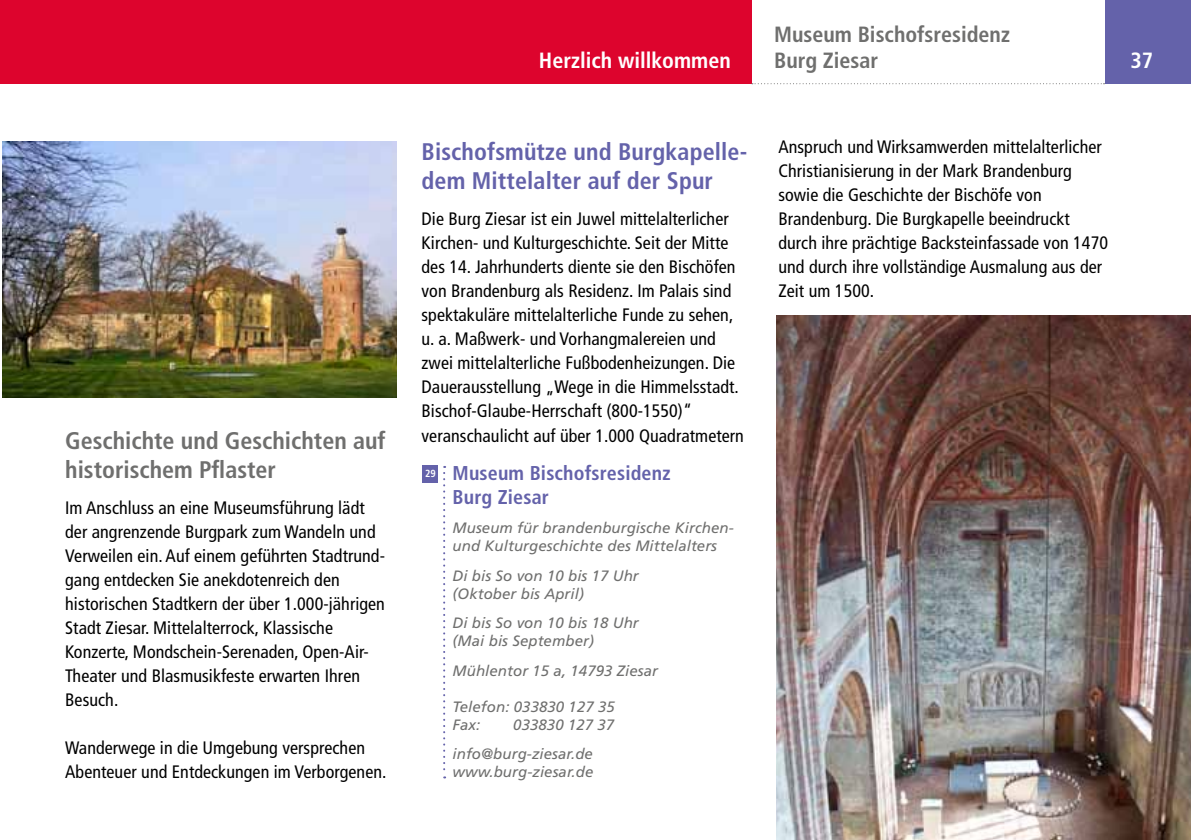
<style>
.page{position:relative;width:1191px;height:840px;background:#fff}
.page>*{position:absolute;margin:0;border:0;box-sizing:border-box;transform-origin:0 0}
.t1{font:700 condensed 24px/28.8px "Frutiger";letter-spacing:.005em;color:#6462aa}
.t2{font:700 condensed 24px/28.8px "Frutiger";color:#6f6f6e}
.t3{font:700 condensed 22px/26.4px "Frutiger";color:#6f6f6e}
.t4{font:700 condensed 22px "Frutiger";color:#fff}
.t5{font:700 condensed 20px/24px "Frutiger";letter-spacing:.01em;color:#6462aa}
.t6{font:condensed 18px/24px "Frutiger";letter-spacing:.005em;color:#000}
.t7{font:italic 15px/18px "Frutiger";letter-spacing:.005em;color:#6f6f6e}
.t8{font:700 condensed 10.2px "Frutiger";color:#fff}
</style>
<div class="page">
<div style="left:0;top:0;width:751px;height:83px;background:#dd042d"></div>
<div style="left:1106px;top:0;width:85px;height:83px;background:#6462aa"></div>
<svg style="left:752px;top:83px;width:352px;height:1px"></svg>
<svg style="left:443px;top:466px;width:2px;height:312px"></svg>
<div style="left:422px;top:464px;width:16px;height:17px;background:#6462aa"></div>
<img style="left:777px;top:315px;width:414px;height:524px">
<img style="left:3px;top:142px;width:394px;height:255px">
<h1 class="t2" style="left:65px;top:426px;width:322px">Geschichte und Geschichten auf historischem Pflaster</h1>
<p class="t6" style="left:65px;top:495px;width:321px">Im Anschluss an eine Museumsführung lädt der angrenzende Burgpark zum Wandeln und Verweilen ein. Auf einem geführten Stadtrund&shy;gang entdecken Sie anekdotenreich den historischen Stadtkern der über 1.000-jährigen Stadt Ziesar. Mittelalterrock, Klassische Konzerte, Mondschein-Serenaden, Open-Air-Theater und Blasmusikfeste erwarten Ihren Besuch.</p>
<p class="t6" style="left:65px;top:735px;width:323px">Wanderwege in die Umgebung versprechen<br>Abenteuer und Entdeckungen im Verborgenen.</p>
<p class="t3" style="left:774px;top:21px;width:237px">Museum Bischofsresidenz<br>Burg Ziesar</p>
<p class="t4" style="left:539px;top:47px;width:193px">Herzlich willkommen</p>
<p class="t4" style="left:1130px;top:47px;width:24px">37</p>
<h1 class="t1" style="left:421px;top:137px;width:327px">Bischofsmütze und Burgkapelle&shy;dem Mittelalter auf der Spur</h1>
<p class="t6" style="left:421px;top:207px;width:324px">Die Burg Ziesar ist ein Juwel mittelalterlicher Kirchen- und Kulturgeschichte. Seit der Mitte des 14. Jahrhunderts diente sie den Bischöfen von Brandenburg als Residenz. Im Palais sind spektakuläre mittelalterliche Funde zu sehen, u. a. Maßwerk- und Vorhangmalereien und zwei mittelalterliche Fußbodenheizungen. Die Dauerausstellung „Wege in die Himmelsstadt.<br>Bischof-Glaube-Herrschaft (800-1550)“ veranschaulicht auf über 1.000 Quadratmetern</p>
<p class="t5" style="left:452px;top:461px;width:219px">Museum Bischofsresidenz<br>Burg Ziesar</p>
<p class="t7" style="left:452px;top:519px;width:282px">Museum für brandenburgische Kirchen&shy;und Kulturgeschichte des Mittelalters</p>
<p class="t7" style="left:452px;top:566px;width:188px">Di bis So von 10 bis 17 Uhr (Oktober bis April)</p>
<p class="t7" style="left:452px;top:613px;width:188px">Di bis So von 10 bis 18 Uhr (Mai bis September)</p>
<p class="t7" style="left:452px;top:661px;width:207px">Mühlentor 15 a, 14793 Ziesar</p>
<p class="t7" style="left:452px;top:697px;width:164px">Telefon: 033830 127 35<br>Fax:</p>
<p class="t8" style="left:425px;top:467px;width:12px">29</p>
<p class="t7" style="left:452px;top:709px;width:163px;line-height:29.4px;text-indent:61px">033830 127 37 info@burg-ziesar.de</p>
<p class="t7" style="left:452px;top:762px;width:142px">www.burg-ziesar.de</p>
<p class="t6" style="left:778px;top:135px;width:331px">Anspruch und Wirksamwerden mittelalterlicher Christianisierung in der Mark Brandenburg sowie die Geschichte der Bischöfe von Brandenburg. Die Burgkapelle beeindruckt durch ihre prächtige Backsteinfassade von 1470 und durch ihre vollständige Ausmalung aus der Zeit um 1500.</p>
</div>
